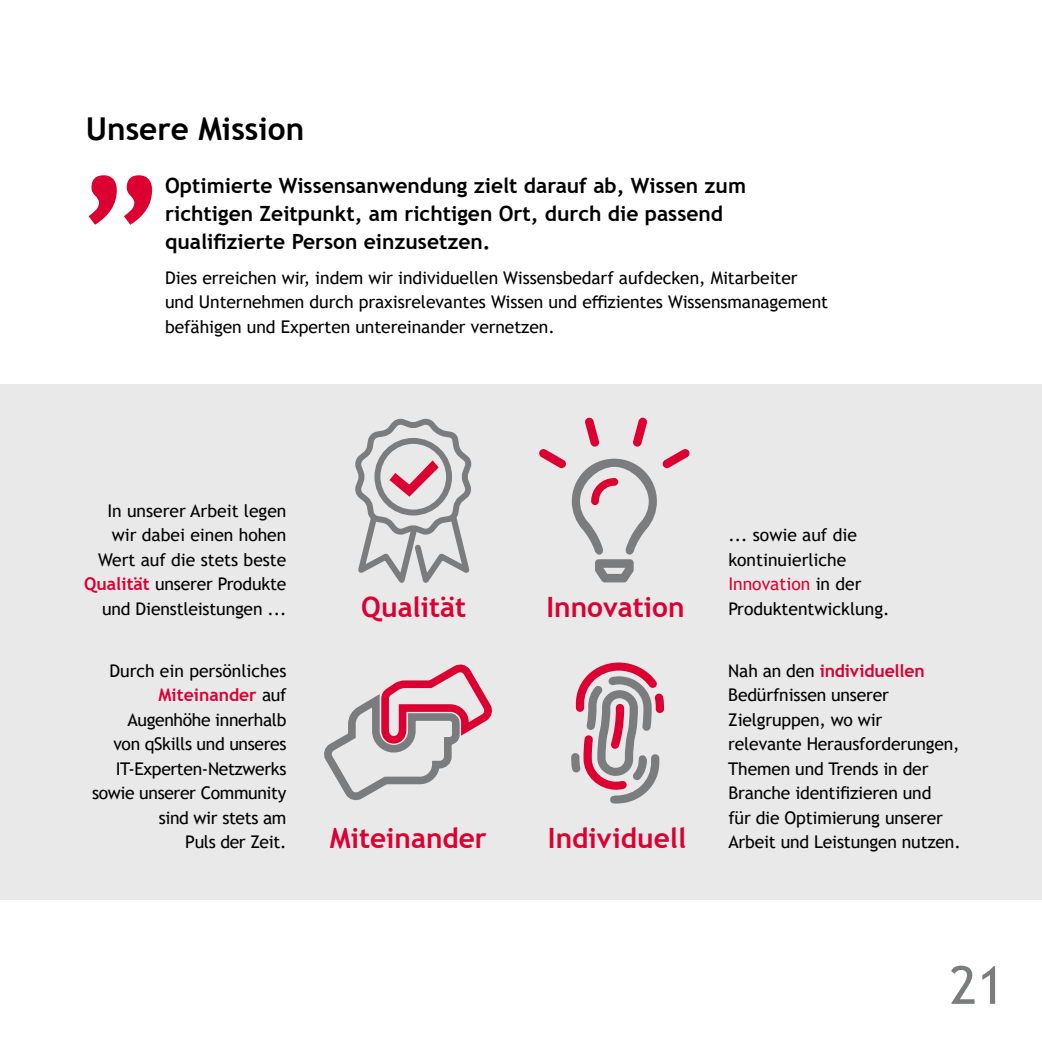
<style>
.page{position:relative;width:1042px;height:1042px;background:#fff}
.page>*{position:absolute;margin:0;border:0;box-sizing:border-box;transform-origin:0 0}
.t1{font:700 157.15px "Trebuchet MS";color:#db0031}
.t2{font:52.5px "Trebuchet MS";color:#7b7c7e}
.t3{font:700 31.5px "Trebuchet MS";color:#000}
.t4{font:700 28px "Trebuchet MS";color:#db0031}
.t5{font:700 21px/28px "Trebuchet MS";color:#000}
.t6{font:17.5px/24.5px "Trebuchet MS";letter-spacing:-.005em;color:#000}
.s1{font-weight:700;color:#db0031}
.s2{color:#db0031}
</style>
<div class="page">
<div style="left:0;top:384px;width:1042px;height:515px;background:#e9e9ea"></div>
<svg style="left:324px;top:664px;width:168px;height:137px"></svg>
<svg style="left:571px;top:662px;width:93px;height:142px"></svg>
<svg style="left:572px;top:417px;width:118px;height:165px"></svg>
<svg style="left:539px;top:449px;width:27px;height:19px"></svg>
<svg style="left:355px;top:418px;width:117px;height:165px"></svg>
<div style="left:374px;top:438px;width:78px;height:77px;border:6px solid #7b7c7e;border-radius:50%"></div>
<h3 class="t3" style="left:86px;top:109px;width:220px">Unsere Mission</h3>
<p class="t5" style="left:165px;top:172px;width:582px">Optimierte Wissensanwendung zielt darauf ab, Wissen zum richtigen Zeitpunkt, am richtigen Ort, durch die passend qualifizierte Person einzusetzen.</p>
<p class="t6" style="left:165px;top:265px;width:664px">Dies erreichen wir, indem wir individuellen Wissensbedarf aufdecken, Mitarbeiter und Unternehmen durch praxisrelevantes Wissen und effizientes Wissensmanagement befähigen und Experten untereinander vernetzen.</p>
<h1 class="t1" style="left:79px;top:42px;width:84px">„</h1>
<p class="t6" style="left:84px;top:498px;width:204px;text-align:right">In unserer Arbeit legen wir dabei einen hohen<br>Wert auf die stets beste<br><span class="s1">Qualität</span> unserer Produkte und Dienstleistungen ...</p>
<h3 class="t4" style="left:361px;top:589px;width:107px">Qualität</h3>
<h3 class="t4" style="left:546px;top:589px;width:140px">Innovation</h3>
<p class="t6" style="left:728px;top:523px;width:163px">... sowie auf die kontinuierliche<br><span class="s2">Innovation</span> in der<br>Produktentwicklung.</p>
<p class="t6" style="left:92px;top:658px;width:196px;text-align:right">Durch ein persönliches<br><span class="s1">Miteinander</span> auf<br>Augenhöhe innerhalb<br>von qSkills und unseres<br>IT-Experten-Netzwerks sowie unserer Community sind wir stets am<br>Puls der Zeit.</p>
<p class="t6" style="left:728px;top:658px;width:234px">Nah an den <span class="s1">individuellen<br></span>Bedürfnissen unserer<br>Zielgruppen, wo wir<br>relevante Herausforderungen,<br>Themen und Trends in der<br>Branche identifizieren und<br>für die Optimierung unserer<br>Arbeit und Leistungen nutzen.</p>
<h3 class="t4" style="left:330px;top:821px;width:159px">Miteinander</h3>
<h3 class="t4" style="left:548px;top:820px;width:140px">Individuell</h3>
<h2 class="t2" style="left:949px;top:952px;width:57px">21</h2>
</div>
